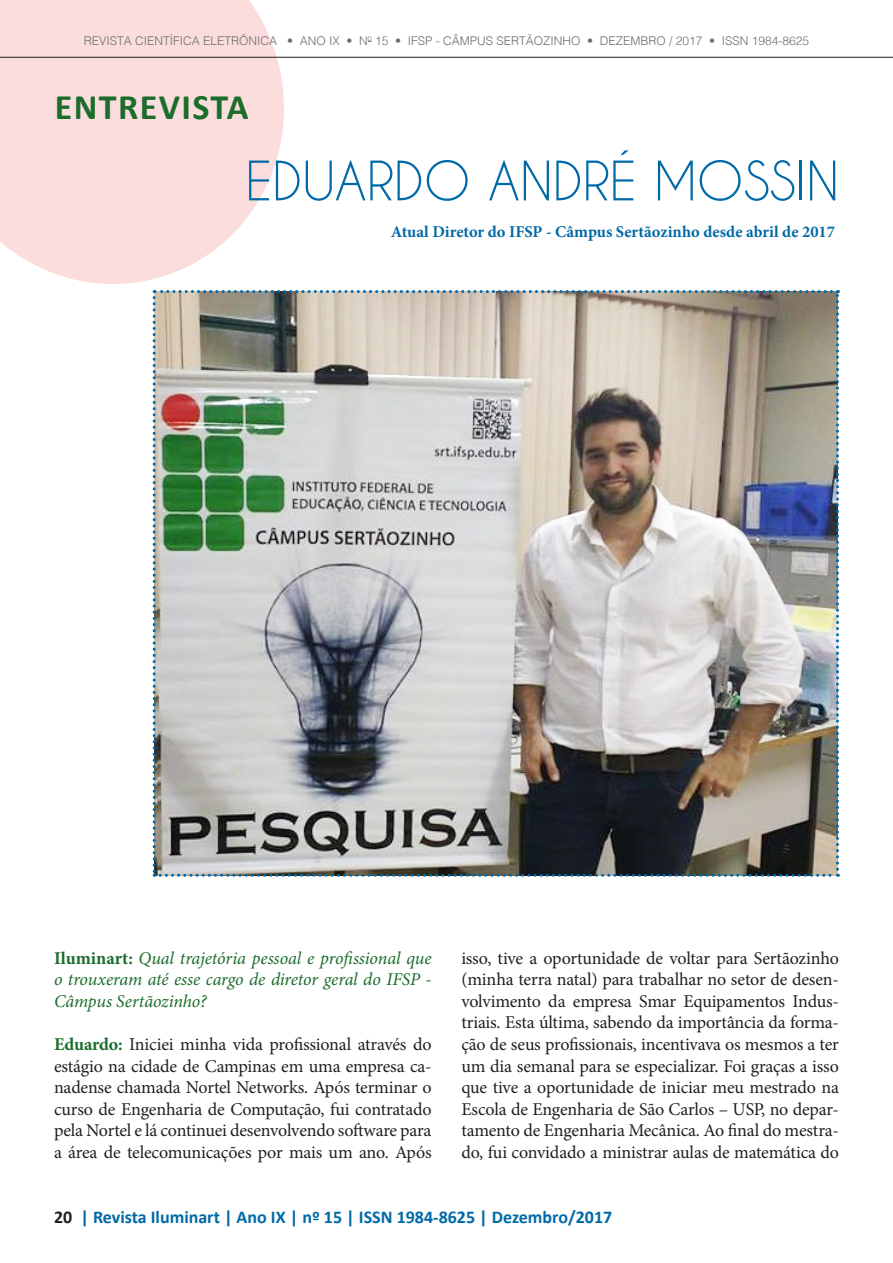
<style>
.page{position:relative;width:893px;height:1263px;background:#fff}
.page>*{position:absolute;margin:0;border:0;box-sizing:border-box;transform-origin:0 0}
.t1{font:51px "Caviar Dreams";color:#0169a7}
.t2{font:700 36px "Calibri";letter-spacing:.04em;color:#1b6d2b}
.t3{font:18px/21.6px "Minion Pro";letter-spacing:-.01em;color:#231f20;text-align:justify}
.t4{font:italic 18px/21.6px "Minion Pro";letter-spacing:-.01em;color:#1b6d2b;text-align:justify}
.t5{font:700 18px "Calibri";color:#0169a7}
.t6{font:700 16.5px "Minion Pro";color:#0169a7}
.t7{font:300 12px "Helvetica";color:#6c6d70}
.s1{font-weight:700;font-style:normal}
.s2{font-weight:700;color:#1b6d2b}
.s3{color:#231f20}
</style>
<div class="page">
<svg style="left:0;top:0;width:304px;height:292px;fill:#fcddde"></svg>
<img style="left:153px;top:290px;width:686px;height:587px">
<hr style="left:0;top:57px;width:893px;height:1px;background:#231f20">
<p class="t7" style="left:84px;top:36px;width:727px">REVISTA CIENTÍFICA ELETRÔNICA • ANO IX • N<sup>0</sup> 15 • IFSP - CÂMPUS SERTÃOZINHO • DEZEMBRO / 2017 • ISSN 1984-8625</p>
<h2 class="t2" style="left:55px;top:92px;width:195px">ENTREVISTA</h2>
<h1 class="t1" style="left:245px;top:150px;width:595px">EDUARDO ANDRÉ MOSSIN</h1>
<p class="t6" style="left:391px;top:220px;width:446px">Atual Diretor do IFSP - Câmpus Sertãozinho desde abril de 2017</p>
<p class="t4" style="left:54px;top:947px;width:379px"><span class="s1">Iluminart:</span> Qual trajetória pessoal e profissional que o trouxeram até esse cargo de diretor geral do IFSP - Câmpus Sertãozinho?</p>
<p class="t3" style="left:54px;top:1033px;width:379px"><span class="s2">Eduardo:</span> Iniciei minha vida profissional através do estágio na cidade de Campinas em uma empresa ca&shy;nadense chamada Nortel Networks. Após terminar o curso de Engenharia de Computação, fui contratado pela Nortel e lá continuei desenvolvendo software para a área de telecomunicações por mais um ano. Após</p>
<p class="t3" style="left:461px;top:947px;width:379px">isso, tive a oportunidade de voltar para Sertãozinho (minha terra natal) para trabalhar no setor de desen&shy;volvimento da empresa Smar Equipamentos Indus&shy;triais. Esta última, sabendo da importância da forma&shy;ção de seus profissionais, incentivava os mesmos a ter um dia semanal para se especializar. Foi graças a isso que tive a oportunidade de iniciar meu mestrado na Escola de Engenharia de São Carlos – USP, no depar&shy;tamento de Engenharia Mecânica. Ao final do mestra&shy;do, fui convidado a ministrar aulas de matemática do</p>
<p class="t5" style="left:54px;top:1209px;width:560px"><span class="s3">20</span> | Revista Iluminart | Ano IX | nº 15 | ISSN 1984-8625 | Dezembro/2017</p>
</div>
